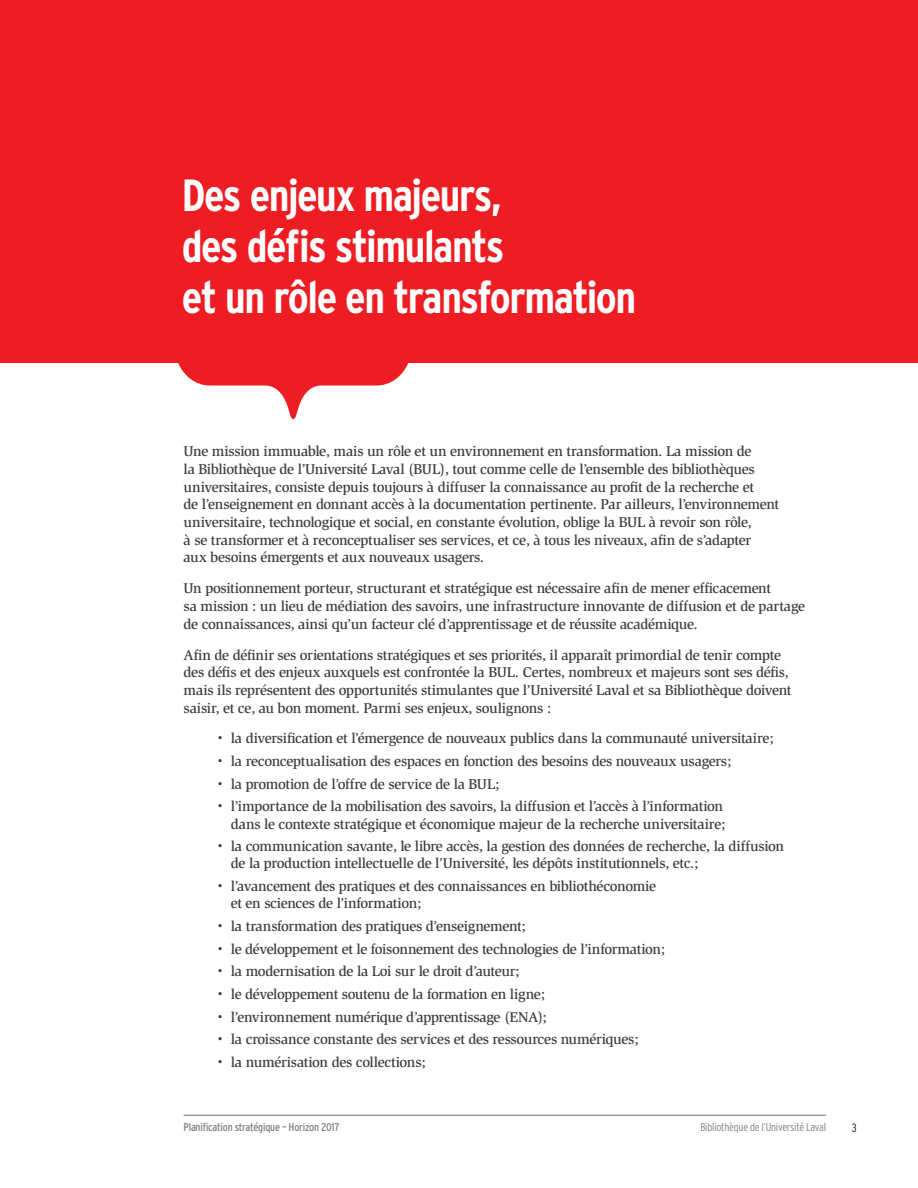
<style>
.page{position:relative;width:918px;height:1188px;background:#fff}
.page>*{position:absolute;margin:0;border:0;box-sizing:border-box;transform-origin:0 0}
.t1{font:700 condensed 45px/51px "Interstate";letter-spacing:-.035em;color:#fff}
.t2{font:500 14.7px/17.5px "Slimbach";letter-spacing:-.025em;color:#3e3e3f}
.t3{font:300 condensed 12px "Interstate";color:#231f20}
.t4{font:condensed 11.25px "Interstate";letter-spacing:-.02em;color:#808285}
.t5{font:300 condensed 11.25px "Interstate";letter-spacing:-.02em;color:#808285}
.s1{font-family:"Interstate";font-weight:300}
</style>
<div class="page">
<hr style="left:184px;top:1115px;width:642px;height:1px;background:#808285">
<div style="left:0;top:0;width:918px;height:1056px;background:#ee1d23"></div>
<div style="left:0;top:363px;width:918px;height:693px;background:#fff"></div>
<h1 class="t1" style="left:182px;top:170px;width:456px">Des enjeux majeurs,<br>des défis stimulants<br>et un rôle en transformation</h1>
<p class="t2" style="left:184px;top:443px;width:597px">Une mission immuable, mais un rôle et un environnement en transformation. La mission de<br>la Bibliothèque de l’Université Laval (BUL), tout comme celle de l’ensemble des bibliothèques universitaires, consiste depuis toujours à diffuser la connaissance au profit de la recherche et<br>de l’enseignement en donnant accès à la documentation pertinente. Par ailleurs, l’environnement universitaire, technologique et social, en constante évolution, oblige la BUL à revoir son rôle,<br>à se transformer et à reconceptualiser ses services, et ce, à tous les niveaux, afin de s’adapter<br>aux besoins émergents et aux nouveaux usagers.</p>
<p class="t2" style="left:184px;top:579px;width:623px">Un positionnement porteur, structurant et stratégique est nécessaire afin de mener efficacement<br>sa mission : un lieu de médiation des savoirs, une infrastructure innovante de diffusion et de partage de connaissances, ainsi qu’un facteur clé d’apprentissage et de réussite académique.</p>
<p class="t2" style="left:184px;top:646px;width:609px">Afin de définir ses orientations stratégiques et ses priorités, il apparaît primordial de tenir compte des défis et des enjeux auxquels est confrontée la BUL. Certes, nombreux et majeurs sont ses défis, mais ils représentent des opportunités stimulantes que l’Université Laval et sa Bibliothèque doivent saisir, et ce, au bon moment. Parmi ses enjeux, soulignons :</p>
<p class="t2" style="left:217px;top:729px;width:558px"><span class="s1">•</span> la diversification et l’émergence de nouveaux publics dans la communauté universitaire;</p>
<p class="t2" style="left:217px;top:752px;width:516px"><span class="s1">•</span> la reconceptualisation des espaces en fonction des besoins des nouveaux usagers;</p>
<p class="t2" style="left:217px;top:775px;width:284px"><span class="s1">•</span> la promotion de l’offre de service de la BUL;</p>
<p class="t2" style="left:217px;top:798px;width:510px;text-align:right"><span class="s1">•</span> l’importance de la mobilisation des savoirs, la diffusion et l’accès à l’information dans le contexte stratégique et économique majeur de la recherche universitaire;</p>
<p class="t2" style="left:231px;top:838px;width:555px;text-indent:-13px"><span class="s1">•</span> la communication savante, le libre accès, la gestion des données de recherche, la diffusion de la production intellectuelle de l’Université, les dépôts institutionnels, etc.;</p>
<p class="t2" style="left:231px;top:877px;width:427px;text-indent:-13px"><span class="s1">•</span> l’avancement des pratiques et des connaissances en bibliothéconomie et en sciences de l’information;</p>
<p class="t2" style="left:217px;top:917px;width:310px"><span class="s1">•</span> la transformation des pratiques d’enseignement;</p>
<p class="t2" style="left:217px;top:940px;width:449px"><span class="s1">•</span> le développement et le foisonnement des technologies de l’information;</p>
<p class="t2" style="left:217px;top:962px;width:304px"><span class="s1">•</span> la modernisation de la Loi sur le droit d’auteur;</p>
<p class="t2" style="left:217px;top:985px;width:329px"><span class="s1">•</span> le développement soutenu de la formation en ligne;</p>
<p class="t2" style="left:217px;top:1008px;width:331px"><span class="s1">•</span> l’environnement numérique d’apprentissage (ENA);</p>
<p class="t2" style="left:217px;top:1030px;width:423px"><span class="s1">•</span> la croissance constante des services et des ressources numériques;</p>
<p class="t2" style="left:217px;top:1053px;width:210px"><span class="s1">•</span> la numérisation des collections;</p>
<p class="t4" style="left:184px;top:1121px;width:157px">Planification stratégique – Horizon 2017</p>
<p class="t5" style="left:700px;top:1121px;width:127px">Bibliothèque de l’Université Laval</p>
<p class="t3" style="left:852px;top:1121px;width:7px">3</p>
</div>
